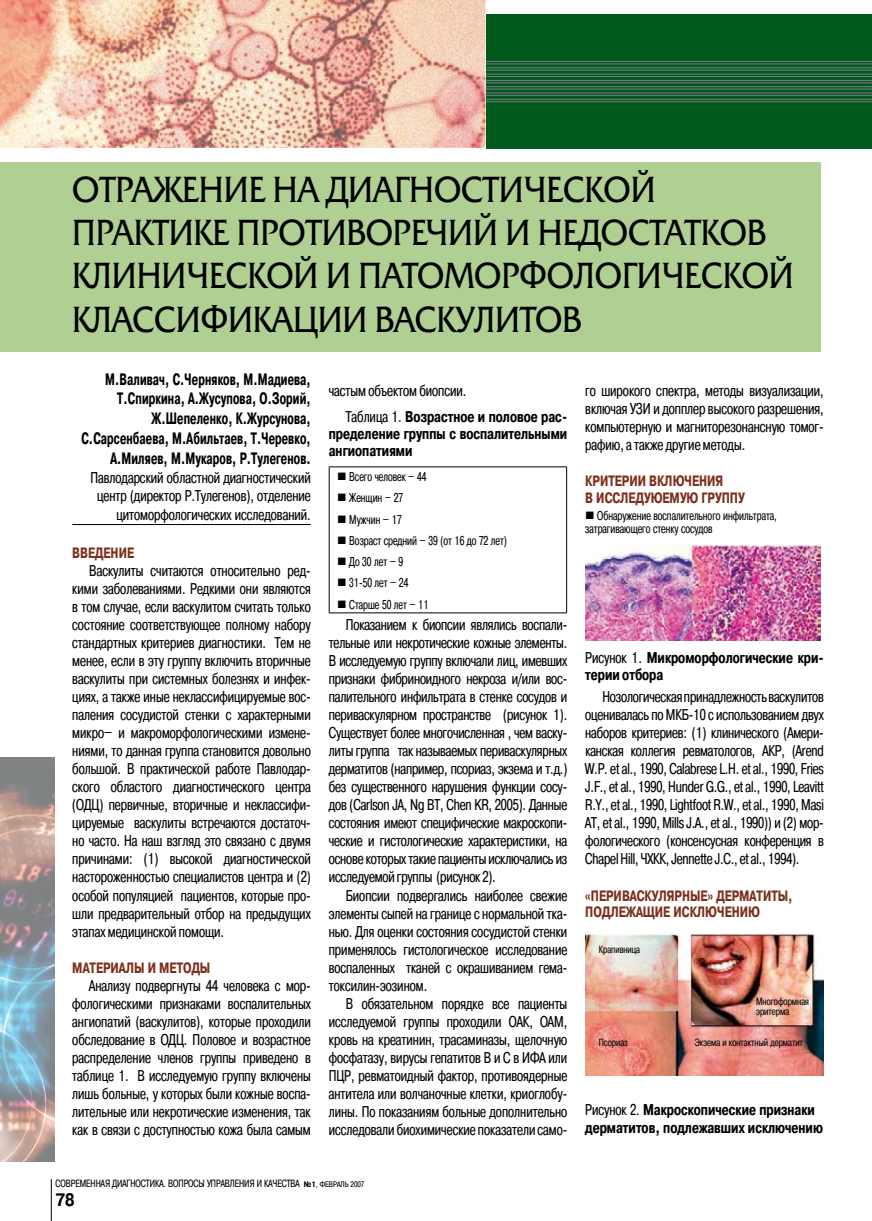
<style>
.page{position:relative;width:872px;height:1221px;background:#fff}
.page>*{position:absolute;margin:0;border:0;box-sizing:border-box;transform-origin:0 0}
.t1{font:36px/43.2px "Friz Quadrata C";color:#000;scale:.9 1}
.t2{font:700 18px "Pragmatica Cond C";color:#000}
.t3{font:700 16.5px/19.8px "Pragmatica Cond C";letter-spacing:.01em;color:#000;text-align:right;scale:.77 1}
.t4{font:15.6px/18px "Pragmatica Cond C";color:#000;text-align:justify;scale:.9 1}
.t5{font:700 15.6px/17.1px "Pragmatica Cond C";color:#000;scale:.9 1}
.t6{font:700 15px/16.5px "Pragmatica Cond C";color:#7c301c;scale:.89 1}
.t7{font:12.75px/12.8px "Pragmatica Cond C";color:#000;scale:.85 1}
.t8{font:10.5px/10.5px "Pragmatica Cond C";color:#000;scale:.9 1}
.s1{font-weight:700}
.s2{font-weight:400}
.s3{font-weight:700;font-size:7.95px}
.s4{font-size:7.95px}
</style>
<div class="page">
<hr style="left:51px;top:1178px;width:1px;height:42px;background:#000">
<img style="left:0;top:758px;width:54px;height:403px">
<svg style="left:0;top:0;width:486px;height:148px;background:#ebbea9"></svg>
<div style="left:486px;top:14px;width:386px;height:135px;background:#005a1c"></div>
<hr style="left:486px;top:61px;width:386px;height:1px;background:#7e778f">
<hr style="left:486px;top:64px;width:386px;height:1px;background:#7e778f">
<hr style="left:486px;top:68px;width:386px;height:1px;background:#7e778f">
<hr style="left:486px;top:70px;width:386px;height:1px;background:#7e778f">
<hr style="left:486px;top:74px;width:386px;height:1px;background:#7e778f">
<hr style="left:486px;top:76px;width:386px;height:1px;background:#7e778f">
<hr style="left:486px;top:80px;width:386px;height:1px;background:#7e778f">
<hr style="left:486px;top:82px;width:386px;height:1px;background:#7e778f">
<hr style="left:486px;top:86px;width:386px;height:1px;background:#7e778f">
<hr style="left:486px;top:89px;width:386px;height:1px;background:#7e778f">
<hr style="left:486px;top:93px;width:386px;height:1px;background:#7e778f">
<hr style="left:486px;top:95px;width:386px;height:1px;background:#7e778f">
<hr style="left:486px;top:99px;width:386px;height:1px;background:#7e778f">
<hr style="left:486px;top:101px;width:386px;height:1px;background:#7e778f">
<div style="left:0;top:162px;width:821px;height:189px;background:#b0d093"></div>
<hr style="left:72px;top:524px;width:239px;height:1px;background:#000">
<hr style="left:329px;top:466px;width:238px;height:1px;background:#000">
<hr style="left:329px;top:612px;width:238px;height:1px;background:#000">
<hr style="left:329px;top:467px;width:1px;height:145px;background:#000">
<hr style="left:566px;top:467px;width:1px;height:145px;background:#000">
<img style="left:585px;top:545px;width:235px;height:95px">
<img style="left:585px;top:934px;width:238px;height:141px">
<h1 class="t1" style="left:72px;top:169px;width:803px">Отражение на диагностической практике противоречий и недостатков клинической и патоморфологической классификации васкулитов</h1>
<p class="t3" style="left:81px;top:369px;width:299px">М.Валивач, С.Черняков, М.Мадиева, Т.Спиркина, А.Жусупова, О.Зорий, Ж.Шепеленко, К.Журсунова, С.Сарсенбаева, М.Абильтаев, Т.Черевко, А.Миляев, М.Мукаров, Р.Тулегенов.</p>
<p class="t4" style="left:90px;top:468px;width:246px;line-height:18.8px;text-align:right">Павлодарский областной диагностический центр (директор Р.Тулегенов), отделение цитоморфологических исследований.</p>
<p class="t6" style="left:72px;top:545px;width:71px">Введение</p>
<p class="t4" style="left:72px;top:562px;width:266px;text-indent:17px">Васкулиты считаются относительно ред&shy;кими заболеваниями. Редкими они являются в том случае, если васкулитом считать только состояние соответствующее полному набору стандартных критериев диагностики. Тем не менее, если в эту группу включить вторичные васкулиты при системных болезнях и инфек&shy;циях, а также иные неклассифицируемые вос&shy;паления сосудистой стенки с характерными микро– и макроморфологическими измене&shy;ниями, то данная группа становится довольно большой. В практической работе Павлодар&shy;ского областого диагностического центра (ОДЦ) первичные, вторичные и неклассифи&shy;цируемые васкулиты встречаются достаточ&shy;но часто. На наш взгляд это связано с двумя причинами: (1) высокой диагностической настороженностью специалистов центра и (2) особой популяцией пациентов, которые про&shy;шли предварительный отбор на предыдущих этапах медицинской помощи.</p>
<p class="t6" style="left:72px;top:959px;width:157px">Материалы и методы</p>
<p class="t4" style="left:72px;top:976px;width:267px;text-indent:17px">Анализу подвергнуты 44 человека с мор&shy;фологическими признаками воспалительных ангиопатий (васкулитов), которые проходили обследование в ОДЦ. Половое и возрастное распределение членов группы приведено в таблице 1. В исследуемую группу включены лишь больные, у которых были кожные воспа&shy;лительные или некротические изменения, так как в связи с доступностью кожа была самым</p>
<p class="t4" style="left:346px;top:378px;width:248px;line-height:25.7px;text-indent:-17px">частым объектом биопсии.<br>Таблица 1. <span class="s1">Возрастное и половое рас-</span></p>
<p class="t5" style="left:329px;top:425px;width:266px">пределение группы с воспалительными ангиопатиями</p>
<p class="t7" style="left:337px;top:470px;width:106px">■ Всего человек – 44</p>
<p class="t7" style="left:337px;top:491px;width:79px">■ Женщин – 27</p>
<p class="t7" style="left:337px;top:513px;width:77px">■ Мужчин – 17</p>
<p class="t7" style="left:337px;top:534px;width:201px">■ Возраст средний – 39 (от 16 до 72 лет)</p>
<p class="t7" style="left:337px;top:555px;width:79px">■ До 30 лет – 9</p>
<p class="t7" style="left:337px;top:576px;width:85px">■ 31-50 лет – 24</p>
<p class="t7" style="left:337px;top:598px;width:109px">■ Старше 50 лет – 11</p>
<p class="t4" style="left:329px;top:616px;width:266px;text-indent:17px">Показанием к биопсии являлись воспали&shy;тельные или некротические кожные элементы.<br>В исследуемую группу включали лиц, имевших признаки фибриноидного некроза и/или вос&shy;палительного инфильтрата в стенке сосудов и периваскулярном пространстве (рисунок 1).<br>Существует более многочисленная , чем васку&shy;литы группа так называемых периваскулярных дерматитов (например, псориаз, экзема и т.д.) без существенного нарушения функции сосу&shy;дов (Carlson JA, Ng BT, Chen KR, 2005). Данные состояния имеют специфические макроскопи&shy;ческие и гистологические характеристики, на основе которых такие пациенты исключались из исследуемой группы (рисунок 2).</p>
<p class="t4" style="left:329px;top:886px;width:266px;text-indent:17px">Биопсии подвергались наиболее свежие элементы сыпей на границе с нормальной тка&shy;нью. Для оценки состояния сосудистой стенки применялось гистологическое исследование воспаленных тканей с окрашиванием гема&shy;токсилин-эозином.</p>
<p class="t4" style="left:329px;top:994px;width:266px;text-indent:17px">В обязательном порядке все пациенты исследуемой группы проходили ОАК, ОАМ , кровь на креатинин, трасаминазы, щелочную фосфатазу, вирусы гепатитов В и С в ИФА или ПЦР, ревматоидный фактор, противоядерные антитела или волчаночные клетки, криоглобу&shy;лины. По показаниям больные дополнительно исследовали биохимические показатели само-</p>
<p class="t4" style="left:585px;top:382px;width:266px">го широкого спектра, методы визуализации, включая УЗИ и допплер высокого разрешения, компьютерную и магниторезонансную томог&shy;рафию, а также другие методы.</p>
<p class="t6" style="left:585px;top:473px;width:181px">Критерии включения<br>в исследуюемую группу</p>
<p class="t7" style="left:585px;top:509px;width:227px">■ Обнаружение воспалительного инфильтрата, затрагивающего стенку сосудов</p>
<p class="t5" style="left:585px;top:648px;width:266px"><span class="s2">Рисунок 1.</span> Микроморфологические кри&shy;терии отбора</p>
<p class="t4" style="left:585px;top:688px;width:266px;text-indent:17px">Нозологическая принадлежность васкулитов оценивалась по МКБ-10 с использованием двух наборов критериев: (1) клинического (Амери&shy;канская коллегия ревматологов, АКР , (Arend W.P. et al., 1990, Calabrese L.H. et al., 1990, Fries J.F., et al., 1990, Hunder G.G., et al., 1990, Leavitt R.Y., et al., 1990, Lightfoot R.W., et al., 1990, Masi AT, et al., 1990, Mills J.A., et al., 1990)) и (2) мор&shy;фологического (консенсусная конференция в Chapel Hill, ЧХКК, Jennette J.C., et al., 1994).</p>
<p class="t6" style="left:585px;top:887px;width:51px">«периваск</p>
<p class="t6" style="left:652px;top:887px;width:100px">улярные» дермат</p>
<p class="t6" style="left:763px;top:887px;width:35px">иты,</p>
<p class="t6" style="left:585px;top:903px;width:198px">подлежащие исключению</p>
<p class="t8" style="left:599px;top:944px;width:47px">Крапивница</p>
<p class="t8" style="left:756px;top:995px;width:60px">Многоформная эритерма</p>
<p class="t8" style="left:599px;top:1036px;width:34px">Псориаз</p>
<p class="t8" style="left:695px;top:1036px;width:121px">Экзема и контактный дерматит</p>
<p class="t5" style="left:585px;top:1099px;width:265px;line-height:18.8px"><span class="s2">Рисунок 2.</span> Макроскопические признаки дерматитов, подлежавших исключению</p>
<p class="t8" style="left:56px;top:1178px;width:344px">Современная диагностика. Вопросы Управления и качества <span class="s3">№1</span><span class="s4">, февраль 2007</span></p>
<p class="t2" style="left:56px;top:1189px;width:20px">78</p>
</div>
